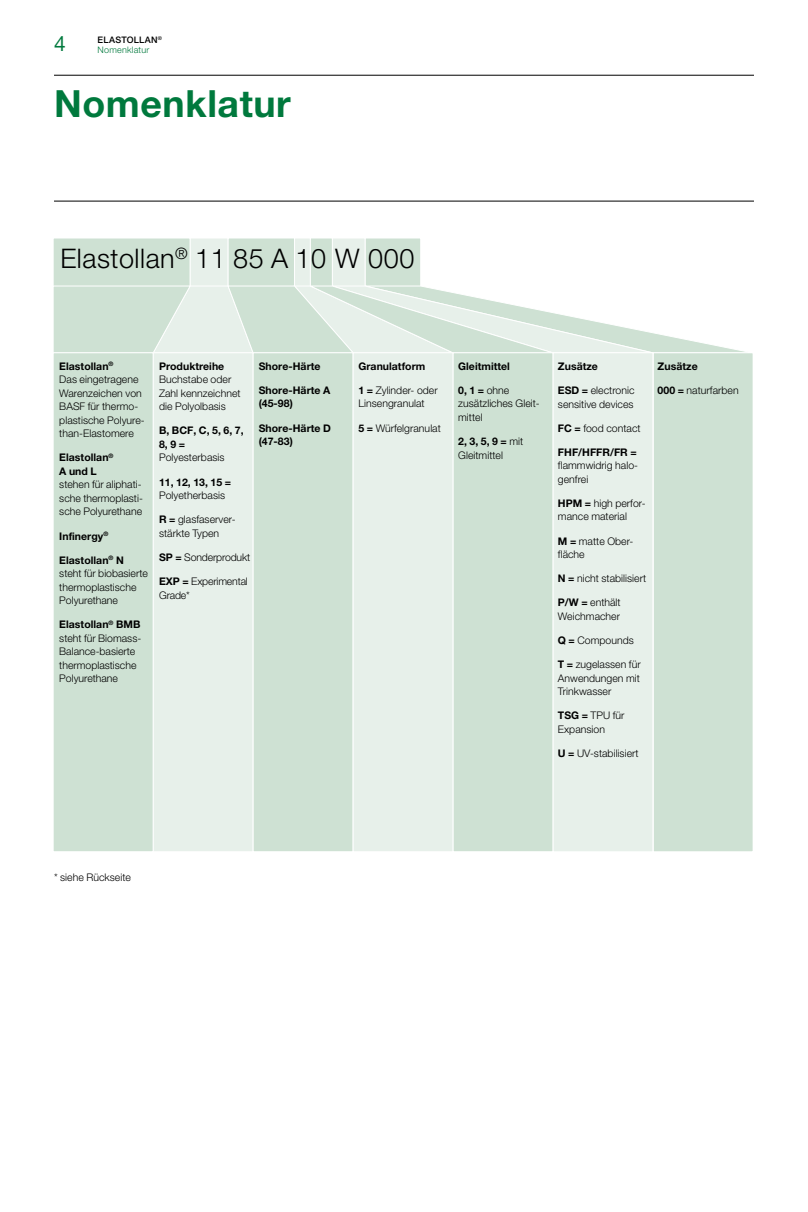
<style>
.page{position:relative;width:808px;height:1212px;background:#fff}
.page>*{position:absolute;margin:0;border:0;box-sizing:border-box;transform-origin:0 0}
.t1{font:700 37.5px "Helvetica Neue LT Pro";letter-spacing:.015em;color:#00793d}
.t2{font:300 27px "Helvetica Neue LT Pro";letter-spacing:.02em;color:#000}
.t3{font:21px "Helvetica Neue LT Pro";color:#00793d}
.t4{font:300 10.5px/13.5px "Helvetica Neue LT Pro";letter-spacing:.005em;color:#000}
.t5{font:700 10.5px/13.5px "Helvetica Neue LT Pro";letter-spacing:.005em;color:#000}
.t6{font:300 10.5px/13.5px "Helvetica Neue LT Pro";letter-spacing:-.015em;color:#000}
.t7{font:300 9px/10.5px "Helvetica Neue LT Pro";letter-spacing:.025em;color:#00793d}
.s1{font-weight:500;color:#000}
.s2{font-weight:700}
</style>
<div class="page">
<div style="left:365px;top:238px;width:56px;height:49px;background:#cee1d3;border:1px solid #fff"></div>
<div style="left:332px;top:238px;width:33px;height:49px;background:#e7f0ea;border:1px solid #fff"></div>
<div style="left:190px;top:238px;width:38px;height:49px;background:#e7f0ea;border:1px solid #fff"></div>
<div style="left:53px;top:238px;width:137px;height:49px;background:#cee1d3;border:1px solid #fff"></div>
<div style="left:294px;top:238px;width:17px;height:49px;background:#e7f0ea;border:1px solid #fff"></div>
<div style="left:228px;top:238px;width:67px;height:49px;background:#cee1d3;border:1px solid #fff"></div>
<div style="left:310px;top:238px;width:23px;height:49px;background:#cee1d3;border:1px solid #fff"></div>
<svg style="left:53px;top:285px;width:692px;height:67px"></svg>
<div style="left:153px;top:352px;width:100px;height:500px;background:#e7f0ea;border:1px solid #fff"></div>
<div style="left:53px;top:352px;width:100px;height:500px;background:#cee1d3;border:1px solid #fff"></div>
<div style="left:253px;top:352px;width:100px;height:500px;background:#cee1d3;border:1px solid #fff"></div>
<div style="left:353px;top:352px;width:100px;height:500px;background:#e7f0ea;border:1px solid #fff"></div>
<div style="left:453px;top:352px;width:100px;height:500px;background:#cee1d3;border:1px solid #fff"></div>
<div style="left:553px;top:353px;width:100px;height:499px;background:#e7f0ea"></div>
<div style="left:653px;top:353px;width:100px;height:499px;background:#cee1d3"></div>
<hr style="left:54px;top:75px;width:700px;height:1px;background:#000">
<hr style="left:54px;top:201px;width:700px;height:1px;background:#000">
<div style="left:553px;top:352px;width:100px;height:500px;border:1px solid #fff"></div>
<div style="left:653px;top:352px;width:100px;height:500px;border:1px solid #fff"></div>
<h3 class="t3" style="left:54px;top:31px;width:13px">4</h3>
<p class="t7" style="left:98px;top:34px;width:66px"><span class="s1">ELASTOLLAN</span><sup>®<br></sup>Nomenklatur</p>
<h1 class="t1" style="left:54px;top:80px;width:238px">Nomenklatur</h1>
<h2 class="t2" style="left:60px;top:242px;width:356px">Elastollan<sup>®</sup> 11 85 A 10 W 000</h2>
<p class="t4" style="left:59px;top:359px;width:87px"><span class="s2">Elastollan</span><sup>®<br></sup>Das eingetragene<br>Warenzeichen von<br>BASF für thermo&shy;plastische Polyure&shy;than-Elastomere</p>
<p class="t5" style="left:59px;top:451px;width:56px">Elastollan<sup>®<br></sup>A und L</p>
<p class="t4" style="left:59px;top:478px;width:85px;text-align:justify">stehen für aliphati&shy;sche thermoplasti&shy;sche Polyurethane</p>
<p class="t5" style="left:59px;top:529px;width:50px">Infinergy<sup>®</sup></p>
<p class="t4" style="left:59px;top:553px;width:90px"><span class="s2">Elastollan</span><sup>®</sup> <span class="s2">N </span>steht für biobasierte thermoplastische<br>Polyurethane</p>
<p class="t4" style="left:59px;top:618px;width:83px"><span class="s2">Elastollan</span><sup>®</sup> <span class="s2">BMB </span>steht für Biomass-<br>Balance-basierte thermoplastische<br>Polyurethane</p>
<p class="t5" style="left:159px;top:359px;width:67px">Produktreihe</p>
<p class="t4" style="left:159px;top:373px;width:83px">Buchstabe oder<br>Zahl kennzeichnet die Polyolbasis</p>
<p class="t5" style="left:159px;top:424px;width:86px">B, BCF, C, 5, 6, 7,<br>8, 9 =</p>
<p class="t4" style="left:159px;top:451px;width:67px">Polyesterbasis</p>
<p class="t5" style="left:159px;top:475px;width:74px">11, 12, 13, 15 =</p>
<p class="t4" style="left:159px;top:488px;width:68px">Polyetherbasis</p>
<p class="t4" style="left:159px;top:512px;width:78px"><span class="s2">R =</span> glasfaserver&shy;stärkte Typen</p>
<p class="t6" style="left:159px;top:550px;width:93px"><span class="s2">SP =</span> Sonderprodukt</p>
<p class="t6" style="left:159px;top:574px;width:90px"><span class="s2">EXP =</span> Experimental<br>Grade*</p>
<p class="t5" style="left:259px;top:359px;width:63px">Shore-Härte</p>
<p class="t5" style="left:259px;top:383px;width:73px">Shore-Härte A (45-98)</p>
<p class="t5" style="left:259px;top:421px;width:74px">Shore-Härte D (47-83)</p>
<p class="t5" style="left:358px;top:359px;width:68px">Granulatform</p>
<p class="t4" style="left:358px;top:383px;width:81px"><span class="s2">1 =</span> Zylinder- oder<br>Linsengranulat</p>
<p class="t4" style="left:358px;top:421px;width:84px"><span class="s2">5 =</span> Würfelgranulat</p>
<p class="t5" style="left:458px;top:359px;width:53px">Gleitmittel</p>
<p class="t4" style="left:458px;top:383px;width:83px"><span class="s2">0, 1 =</span> ohne zusätzliches Gleit&shy;mittel</p>
<p class="t4" style="left:458px;top:434px;width:67px"><span class="s2">2, 3, 5, 9 =</span> mit<br>Gleitmittel</p>
<p class="t5" style="left:558px;top:359px;width:42px">Zusätze</p>
<p class="t4" style="left:558px;top:383px;width:78px"><span class="s2">ESD =</span> electronic sensitive devices</p>
<p class="t4" style="left:558px;top:421px;width:84px"><span class="s2">FC =</span> food contact</p>
<p class="t5" style="left:558px;top:445px;width:80px">FHF/HFFR/FR =</p>
<p class="t4" style="left:558px;top:458px;width:82px">flammwidrig halo&shy;genfrei</p>
<p class="t4" style="left:558px;top:496px;width:89px"><span class="s2">HPM =</span> high perfor&shy;mance material</p>
<p class="t4" style="left:558px;top:534px;width:77px"><span class="s2">M =</span> matte Ober&shy;fläche</p>
<p class="t4" style="left:558px;top:571px;width:90px"><span class="s2">N =</span> nicht stabilisiert</p>
<p class="t4" style="left:558px;top:596px;width:64px"><span class="s2">P/W =</span> enthält<br>Weichmacher</p>
<p class="t4" style="left:558px;top:633px;width:77px"><span class="s2">Q =</span> Compounds</p>
<p class="t4" style="left:558px;top:657px;width:84px;text-align:justify"><span class="s2">T =</span> zugelassen für Anwendungen mit Trinkwasser</p>
<p class="t4" style="left:558px;top:708px;width:68px"><span class="s2">TSG =</span> TPU für<br>Expansion</p>
<p class="t4" style="left:558px;top:746px;width:82px"><span class="s2">U =</span> UV-stabilisiert</p>
<p class="t5" style="left:658px;top:359px;width:42px">Zusätze</p>
<p class="t4" style="left:658px;top:383px;width:83px"><span class="s2">000 =</span> naturfarben</p>
<p class="t4" style="left:54px;top:870px;width:79px">* siehe Rückseite</p>
</div>
